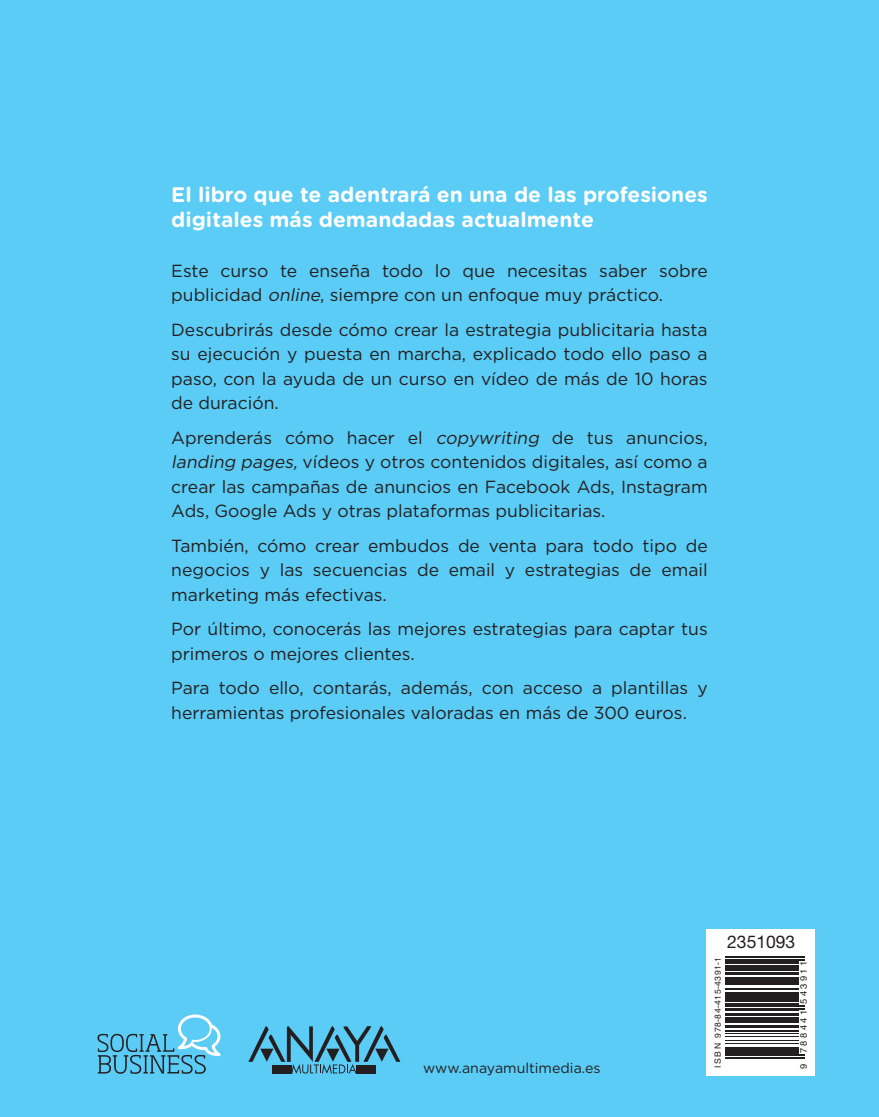
<style>
.page{position:relative;width:879px;height:1117px;background:#fff}
.page>*{position:absolute;margin:0;border:0;box-sizing:border-box;transform-origin:0 0}
.t1{font:700 21px/25.2px "Gotham Rounded";color:#fff}
.t2{font:17.5px/24.5px "Gotham";color:#231f20}
.t3{font:17.5px "Helvetica Neue LT Std";color:#231f20}
.t4{font:14.17px "Gotham";color:#231f20}
.t5{font:9.28px "Helvetica LT Std";letter-spacing:.265em;color:#231f20}
.t6{font:8.58px "Helvetica LT Std";letter-spacing:.055em;color:#231f20}
.s1{font-style:italic}
</style>
<div class="page">
<div style="left:0;top:0;width:878px;height:1116px;background:#5accf5"></div>
<svg style="left:97px;top:1014px;width:123px;height:59px"></svg>
<svg style="left:248px;top:1026px;width:152px;height:47px"></svg>
<div style="left:357px;top:1064px;width:19px;height:9px;background:#231f20"></div>
<div style="left:272px;top:1064px;width:19px;height:9px;background:#231f20"></div>
<svg style="left:706px;top:929px;width:108px;height:146px;background:#d2d1d1"></svg>
<hr style="left:725px;top:1056px;width:79px;height:1px;background:#231f20">
<hr style="left:725px;top:1054px;width:79px;height:1px;background:#231f20">
<hr style="left:725px;top:1050px;width:73px;height:3px;background:#231f20">
<hr style="left:725px;top:1047px;width:73px;height:2px;background:#231f20">
<hr style="left:725px;top:1042px;width:73px;height:1px;background:#231f20">
<hr style="left:725px;top:1039px;width:73px;height:1px;background:#231f20">
<hr style="left:725px;top:1035px;width:73px;height:1px;background:#231f20">
<hr style="left:725px;top:1032px;width:73px;height:1px;background:#231f20">
<hr style="left:725px;top:1030px;width:73px;height:1px;background:#231f20">
<hr style="left:725px;top:1024px;width:73px;height:2px;background:#231f20">
<hr style="left:725px;top:1019px;width:73px;height:3px;background:#231f20">
<hr style="left:725px;top:1017px;width:73px;height:1px;background:#231f20">
<hr style="left:725px;top:1013px;width:73px;height:2px;background:#231f20">
<hr style="left:725px;top:1009px;width:73px;height:1px;background:#231f20">
<hr style="left:725px;top:1007px;width:79px;height:1px;background:#231f20">
<hr style="left:725px;top:1005px;width:79px;height:1px;background:#231f20">
<hr style="left:725px;top:1003px;width:73px;height:1px;background:#231f20">
<hr style="left:725px;top:998px;width:73px;height:3px;background:#231f20">
<hr style="left:725px;top:996px;width:73px;height:1px;background:#231f20">
<svg style="left:725px;top:991px;width:73px;height:4px"></svg>
<hr style="left:725px;top:988px;width:73px;height:1px;background:#231f20">
<hr style="left:725px;top:983px;width:73px;height:1px;background:#231f20">
<hr style="left:725px;top:979px;width:73px;height:3px;background:#231f20">
<hr style="left:725px;top:976px;width:73px;height:2px;background:#231f20">
<hr style="left:725px;top:972px;width:73px;height:2px;background:#231f20">
<hr style="left:725px;top:968px;width:73px;height:2px;background:#231f20">
<hr style="left:725px;top:965px;width:73px;height:2px;background:#231f20">
<hr style="left:725px;top:960px;width:73px;height:3px;background:#231f20">
<hr style="left:725px;top:958px;width:79px;height:1px;background:#231f20">
<hr style="left:725px;top:956px;width:79px;height:1px;background:#231f20">
<p class="t1" style="left:171px;top:181px;width:537px">El libro que te adentrará en una de las profesiones digitales más demandadas actualmente</p>
<p class="t2" style="left:171px;top:258px;width:537px">Este curso te enseña todo lo que necesitas saber sobre publicidad <span class="s1">online</span>, siempre con un enfoque muy práctico.</p>
<p class="t2" style="left:171px;top:317px;width:537px;text-align:justify">Descubrirás desde cómo crear la estrategia publicitaria hasta su ejecución y puesta en marcha, explicado todo ello paso a paso, con la ayuda de un curso en vídeo de más de 10 horas de duración.</p>
<p class="t2" style="left:171px;top:425px;width:537px;text-align:justify">Aprenderás cómo hacer el <span class="s1">copywriting</span> de tus anuncios, <span class="s1">landing pages,</span> vídeos y otros contenidos digitales, así como a crear las campañas de anuncios en Facebook Ads, Instagram Ads, Google Ads y otras plataformas publicitarias.</p>
<p class="t2" style="left:171px;top:532px;width:537px;text-align:justify">También, cómo crear embudos de venta para todo tipo de negocios y las secuencias de email y estrategias de email marketing más efectivas.</p>
<p class="t2" style="left:171px;top:616px;width:537px">Por último, conocerás las mejores estrategias para captar tus primeros o mejores clientes.</p>
<p class="t2" style="left:171px;top:675px;width:537px">Para todo ello, contarás, además, con acceso a plantillas y herramientas profesionales valoradas en más de 300 euros.</p>
<p class="t3" style="left:726px;top:931px;width:70px">2351093</p>
<p class="t4" style="left:423px;top:1058px;width:179px">www.anayamultimedia.es</p>
<p class="t6" style="left:712px;top:1067px;width:112px;rotate:-90deg">ISBN 978-84-415-4391-1</p>
<p class="t5" style="left:797px;top:1068px;width:109px;rotate:-90deg">9 788441 543911</p>
</div>
